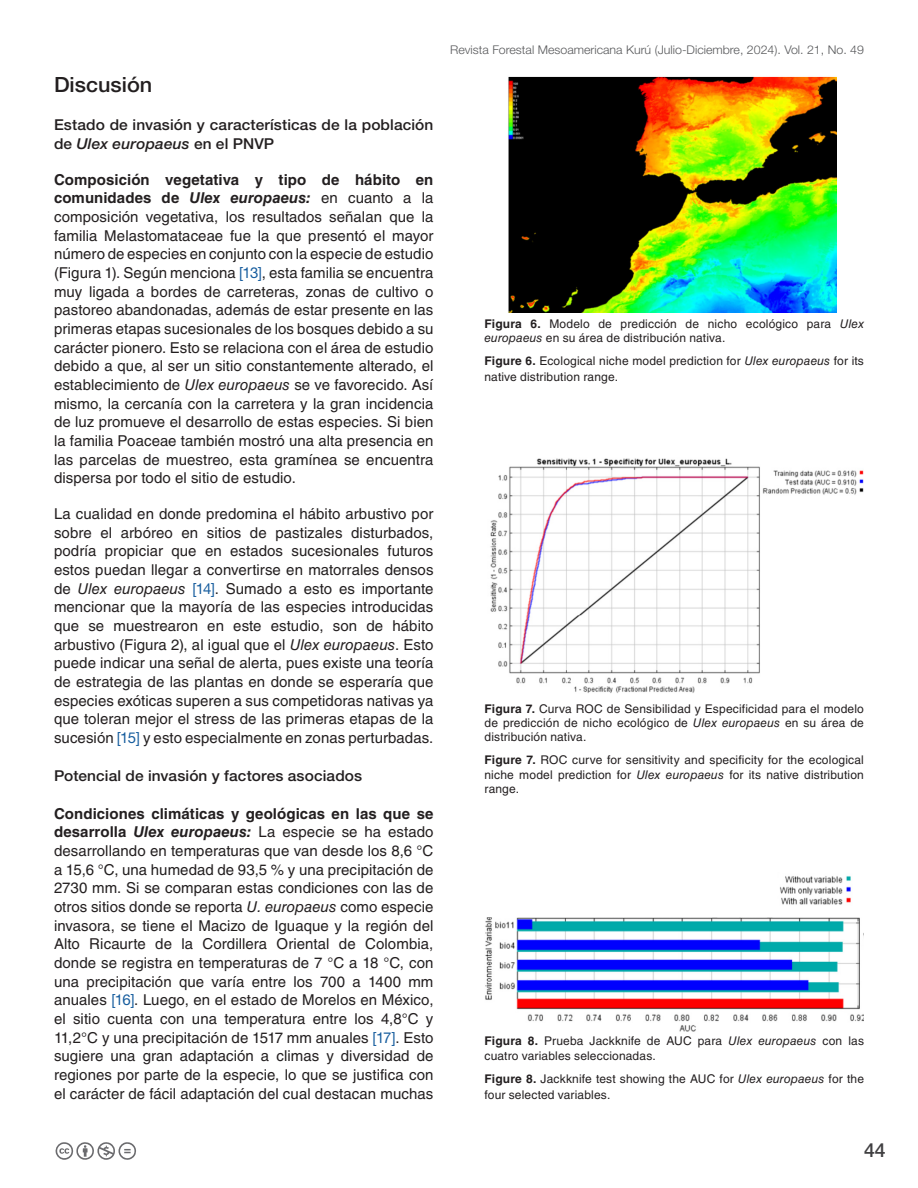
<style>
.page{position:relative;width:918px;height:1188px;background:#fff}
.page>*{position:absolute;margin:0;border:0;box-sizing:border-box;transform-origin:0 0}
.Seccion{font:500 21px "Helvetica Neue LT Std";color:#231f20}
.t1{font:500 19.5px "Helvetica Neue LT Std";color:#414042}
.textoGeneral{font:15px/18.6px "Helvetica LT Std";letter-spacing:.005em;color:#231f20;text-align:justify}
.textoGeneral-2{font:500 15px/18.6px "Helvetica Neue LT Std";letter-spacing:.005em;color:#231f20}
.t2{font:12px/14.4px "Helvetica LT Std";letter-spacing:.015em;color:#231f20}
.t3{font:300 12px "Helvetica Neue LT Std";color:#58595b}
.s1{font-style:italic}
.s2{font-weight:700}
.s3{font-weight:700;font-style:italic}
.s4{font-family:"Helvetica Neue LT Std";color:#175d9e}
</style>
<div class="page">
<svg style="left:55px;top:1142px;width:81px;height:18px"></svg>
<img style="left:508px;top:76px;width:329px;height:236px">
<img style="left:490px;top:458px;width:374px;height:235px">
<img style="left:485px;top:917px;width:379px;height:115px">
<img style="left:780px;top:876px;width:71px;height:29px">
<p class="Seccion" style="left:54px;top:72px;width:100px">Discusión</p>
<p class="textoGeneral-2" style="left:54px;top:115px;width:381px">Estado de invasión y características de la población de <span class="s1">Ulex europaeus</span> en el PNVP</p>
<p class="textoGeneral" style="left:54px;top:170px;width:381px"><span class="s2">Composición vegetativa y tipo de hábito en comunidades de</span> <span class="s3">Ulex europaeus:</span> en cuanto a la composición vegetativa, los resultados señalan que la familia Melastomataceae fue la que presentó el mayor número de especies en conjunto con la especie de estudio (Figura 1). Según menciona <span class="s4">[13]</span>, esta familia se encuentra muy ligada a bordes de carreteras, zonas de cultivo o pastoreo abandonadas, además de estar presente en las primeras etapas sucesionales de los bosques debido a su carácter pionero. Esto se relaciona con el área de estudio debido a que, al ser un sitio constantemente alterado, el establecimiento de <span class="s1">Ulex europaeus</span> se ve favorecido. Así mismo, la cercanía con la carretera y la gran incidencia de luz promueve el desarrollo de estas especies. Si bien la familia Poaceae también mostró una alta presencia en las parcelas de muestreo, esta gramínea se encuentra dispersa por todo el sitio de estudio.</p>
<p class="textoGeneral" style="left:54px;top:504px;width:381px">La cualidad en donde predomina el hábito arbustivo por sobre el arbóreo en sitios de pastizales disturbados, podría propiciar que en estados sucesionales futuros estos puedan llegar a convertirse en matorrales densos de <span class="s1">Ulex europaeus</span> <span class="s4">[14]</span>. Sumado a esto es importante mencionar que la mayoría de las especies introducidas que se muestrearon en este estudio, son de hábito arbustivo (Figura 2), al igual que el <span class="s1">Ulex europaeus</span>. Esto puede indicar una señal de alerta, pues existe una teoría de estrategia de las plantas en donde se esperaría que especies exóticas superen a sus competidoras nativas ya que toleran mejor el stress de las primeras etapas de la sucesión <span class="s4">[15]</span> y esto especialmente en zonas perturbadas.</p>
<p class="textoGeneral-2" style="left:54px;top:766px;width:310px">Potencial de invasión y factores asociados</p>
<p class="textoGeneral" style="left:54px;top:804px;width:381px"><span class="s2">Condiciones climáticas y geológicas en las que se desarrolla</span> <span class="s3">Ulex europaeus:</span> La especie se ha estado desarrollando en temperaturas que van desde los 8,6 °C a 15,6 °C, una humedad de 93,5 % y una precipitación de 2730 mm. Si se comparan estas condiciones con las de otros sitios donde se reporta <span class="s1">U. europaeus</span> como especie invasora, se tiene el Macizo de Iguaque y la región del Alto Ricaurte de la Cordillera Oriental de Colombia, donde se registra en temperaturas de 7 °C a 18 °C, con una precipitación que varía entre los 700 a 1400 mm anuales <span class="s4">[16]</span>. Luego, en el estado de Morelos en México, el sitio cuenta con una temperatura entre los 4,8°C y 11,2°C y una precipitación de 1517 mm anuales <span class="s4">[17]</span>. Esto sugiere una gran adaptación a climas y diversidad de regiones por parte de la especie, lo que se justifica con el carácter de fácil adaptación del cual destacan muchas</p>
<p class="t3" style="left:450px;top:42px;width:415px">Revista Forestal Mesoamericana Kurú (Julio-Diciembre, 2024). Vol. 21, No. 49</p>
<p class="t3" style="left:628px;top:42px;width:211px">(Julio-Diciembr , 2024). Vol. 21, No. 49</p>
<p class="t2" style="left:485px;top:316px;width:381px"><span class="s2">Figura 6.</span> Modelo de predicción de nicho ecológico para <span class="s1">Ulex europaeus</span> en su área de distribución nativa.</p>
<p class="t2" style="left:485px;top:353px;width:381px;line-height:16.2px"><span class="s2">Figure 6.</span> Ecological niche model prediction for <span class="s1">Ulex europaeus</span> for its native distribution range.</p>
<p class="t2" style="left:485px;top:701px;width:381px;text-align:justify"><span class="s2">Figura 7.</span> Curva ROC de Sensibilidad y Especificidad para el modelo de predicción de nicho ecológico de <span class="s1">Ulex europaeus</span> en su área de distribución nativa.</p>
<p class="t2" style="left:485px;top:753px;width:381px;text-align:justify"><span class="s2">Figure 7.</span> ROC curve for sensitivity and specificity for the ecological niche model prediction for <span class="s1">Ulex europaeus</span> for its native distribution range.</p>
<p class="t2" style="left:485px;top:1034px;width:381px"><span class="s2">Figura 8.</span> Prueba Jackknife de AUC para <span class="s1">Ulex europaeus</span> con las cuatro variables seleccionadas.</p>
<p class="t2" style="left:485px;top:1070px;width:381px;line-height:16.2px"><span class="s2">Figure 8.</span> Jackknife test showing the AUC for <span class="s1">Ulex europaeus</span> for the four selected variables.</p>
<h2 class="t1" style="left:864px;top:1139px;width:23px">44</h2>
</div>
